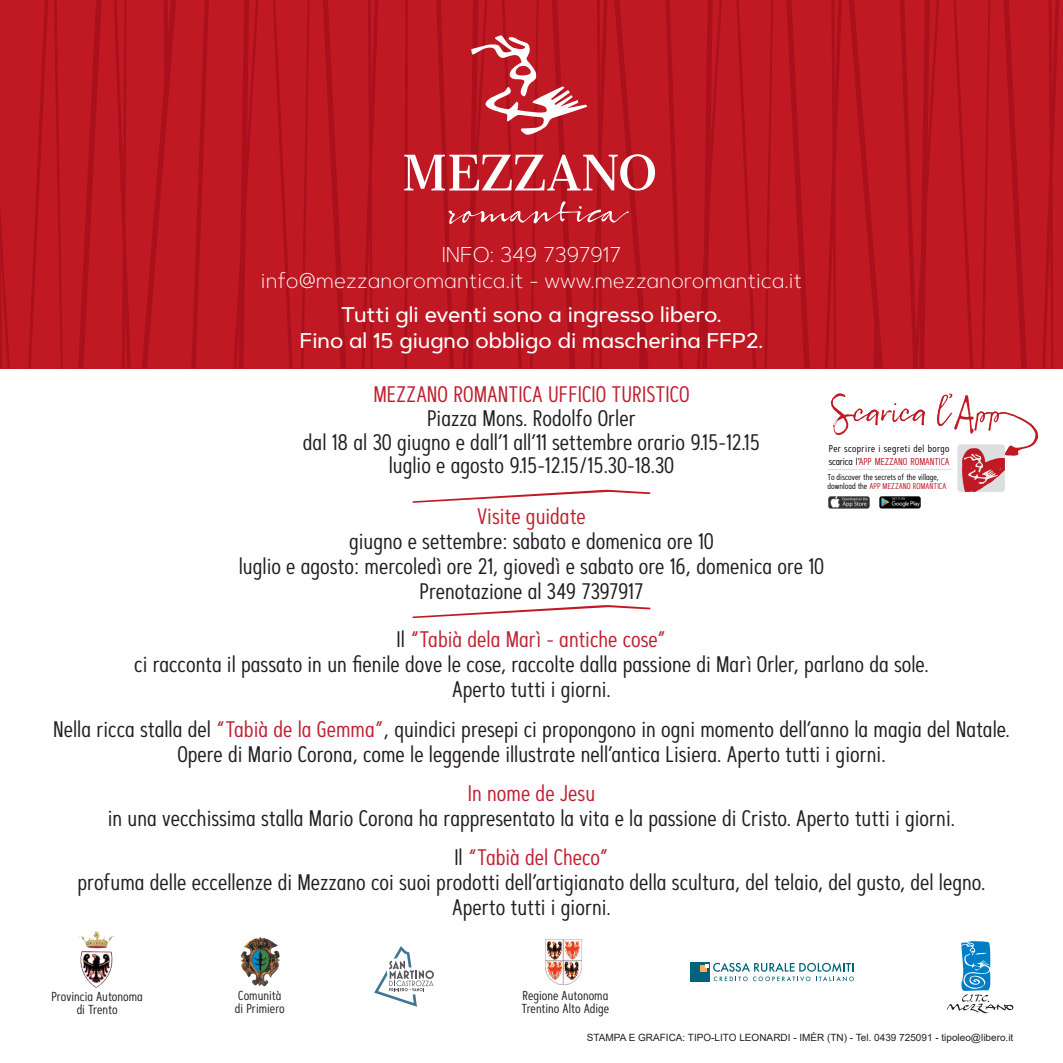
<style>
.page{position:relative;width:1063px;height:1063px;background:#fff}
.page>*{position:absolute;margin:0;border:0;box-sizing:border-box;transform-origin:0 0}
.t1{font:22.5px "Artegra Sans Condensed Alt";color:#231f20}
.t2{font:22.5px "Artegra Sans Condensed Alt";color:#c02131}
.t3{font:200 21.5px "Artegra Sans Alt";color:#fff}
.t4{font:500 21.25px "Artegra Sans Alt";color:#fff}
.t5{font:13px "Artegra Sans Condensed Alt";color:#231f20}
.t6{font:10px "Arial";color:#231f20}
.t7{font:10px "Artegra Sans Condensed Alt";letter-spacing:-.01em;color:#c01923}
.t8{font:10px "Artegra Sans Condensed Alt";letter-spacing:.04em;color:#000}
.t9{font:8.5px "Artegra Sans Condensed Alt";color:#000}
.t10{font:8.5px "Artegra Sans Condensed Alt";color:#c01923}
.s1{color:#000}
.s2{color:#231f20}
.s3{color:#c02131}
</style>
<div class="page">
<div style="left:0;top:0;width:1063px;height:369px;background:#c01923"></div>
<svg style="left:982px;top:0;width:8px;height:369px"></svg>
<svg style="left:54px;top:0;width:9px;height:369px"></svg>
<svg style="left:78px;top:0;width:24px;height:369px"></svg>
<svg style="left:114px;top:0;width:17px;height:369px"></svg>
<svg style="left:1003px;top:0;width:56px;height:369px"></svg>
<svg style="left:142px;top:0;width:34px;height:369px"></svg>
<svg style="left:953px;top:0;width:21px;height:369px"></svg>
<svg style="left:28px;top:0;width:20px;height:369px"></svg>
<svg style="left:191px;top:0;width:18px;height:369px"></svg>
<svg style="left:764px;top:0;width:9px;height:369px"></svg>
<svg style="left:786px;top:0;width:24px;height:369px"></svg>
<svg style="left:825px;top:0;width:17px;height:369px"></svg>
<svg style="left:849px;top:0;width:34px;height:369px"></svg>
<svg style="left:736px;top:0;width:20px;height:369px"></svg>
<svg style="left:697px;top:0;width:25px;height:369px"></svg>
<svg style="left:900px;top:0;width:39px;height:369px"></svg>
<svg style="left:665px;top:0;width:18px;height:369px"></svg>
<svg style="left:0;top:210px;width:10px;height:159px"></svg>
<svg style="left:301px;top:0;width:9px;height:369px"></svg>
<svg style="left:323px;top:0;width:23px;height:369px"></svg>
<svg style="left:361px;top:0;width:17px;height:369px"></svg>
<svg style="left:273px;top:0;width:20px;height:369px"></svg>
<svg style="left:233px;top:0;width:25px;height:369px"></svg>
<svg style="left:404px;top:0;width:251px;height:369px"></svg>
<svg style="left:413px;top:490px;width:237px;height:13px"></svg>
<svg style="left:413px;top:605px;width:237px;height:13px"></svg>
<img style="left:79px;top:931px;width:35px;height:57px">
<img style="left:240px;top:937px;width:40px;height:50px">
<svg style="left:374px;top:946px;width:60px;height:61px"></svg>
<img style="left:546px;top:940px;width:35px;height:45px">
<svg style="left:947px;top:941px;width:66px;height:72px"></svg>
<div style="left:691px;top:962px;width:19px;height:19px;background:#00627d"></div>
<div style="left:700px;top:966px;width:7px;height:6px;background:#fab05a"></div>
<svg style="left:705px;top:962px;width:149px;height:19px"></svg>
<img style="left:828px;top:496px;width:42px;height:13px">
<img style="left:879px;top:496px;width:42px;height:13px">
<svg style="left:831px;top:393px;width:207px;height:99px"></svg>
<hr style="left:828px;top:469px;width:125px;height:1px;background:#dddee0">
<p class="t3" style="left:442px;top:240px;width:181px">INFO: 349 7397917</p>
<p class="t3" style="left:261px;top:266px;width:543px">info@mezzanoromantica.it - www.mezzanoromantica.it</p>
<p class="t4" style="left:341px;top:300px;width:382px">Tutti gli eventi sono a ingresso libero.</p>
<p class="t4" style="left:300px;top:326px;width:465px">Fino al 15 giugno obbligo di mascherina FFP2.</p>
<p class="t2" style="left:373px;top:379px;width:318px">MEZZANO ROMANTICA UFFICIO TURISTICO</p>
<p class="t1" style="left:427px;top:402px;width:210px">Piazza Mons. Rodolfo Orler</p>
<p class="t1" style="left:303px;top:426px;width:459px">dal 18 al 30 giugno e dall’1 all’11 settembre orario 9.15-12.15</p>
<p class="t1" style="left:389px;top:450px;width:287px">luglio e agosto 9.15-12.15/15.30-18.30</p>
<p class="t8" style="left:829px;top:442px;width:122px">Per scoprire i segreti del borgo</p>
<p class="t7" style="left:829px;top:455px;width:122px"><span class="s1">scarica l’</span>APP MEZZANO ROMANTICA</p>
<p class="t9" style="left:828px;top:471px;width:113px">To discover the secrets of the village,</p>
<p class="t10" style="left:828px;top:480px;width:120px"><span class="s1">download the</span> APP MEZZANO ROMANTICA</p>
<p class="t2" style="left:477px;top:500px;width:110px">Visite guidate</p>
<p class="t1" style="left:349px;top:525px;width:366px">giugno e settembre: sabato e domenica ore 10</p>
<p class="t1" style="left:239px;top:550px;width:587px">luglio e agosto: mercoledì ore 21, giovedì e sabato ore 16, domenica ore 10</p>
<p class="t1" style="left:420px;top:575px;width:225px">Prenotazione al 349 7397917</p>
<p class="t2" style="left:397px;top:624px;width:271px"><span class="s2">Il</span> “Tabià dela Marì - antiche cose”</p>
<p class="t1" style="left:134px;top:649px;width:796px">ci racconta il passato in un fienile dove le cose, raccolte dalla passione di Marì Orler, parlano da sole.</p>
<p class="t1" style="left:452px;top:674px;width:160px">Aperto tutti i giorni.</p>
<p class="t1" style="left:53px;top:713px;width:958px">Nella ricca stalla del <span class="s3">“Tabià de la Gemma”</span>, quindici presepi ci propongono in ogni momento dell’anno la magia del Natale.</p>
<p class="t1" style="left:177px;top:738px;width:710px">Opere di Mario Corona, come le leggende illustrate nell’antica Lisiera. Aperto tutti i giorni.</p>
<p class="t2" style="left:468px;top:777px;width:129px">In nome de Jesu</p>
<p class="t1" style="left:108px;top:802px;width:849px">in una vecchissima stalla Mario Corona ha rappresentato la vita e la passione di Cristo. Aperto tutti i giorni.</p>
<p class="t2" style="left:454px;top:841px;width:156px"><span class="s2">Il</span> “Tabià del Checo”</p>
<p class="t1" style="left:78px;top:866px;width:909px">profuma delle eccellenze di Mezzano coi suoi prodotti dell’artigianato della scultura, del telaio, del gusto, del legno.</p>
<p class="t1" style="left:452px;top:891px;width:160px">Aperto tutti i giorni.</p>
<p class="t5" style="left:51px;top:987px;width:93px">Provincia Autonoma</p>
<p class="t5" style="left:77px;top:1000px;width:42px">di Trento</p>
<p class="t5" style="left:238px;top:987px;width:45px">Comunità</p>
<p class="t5" style="left:235px;top:1000px;width:51px">di Primiero</p>
<p class="t5" style="left:523px;top:986px;width:87px">Regione Autonoma</p>
<p class="t5" style="left:522px;top:999px;width:89px">Trentino Alto Adige</p>
<p class="t6" style="left:587px;top:1031px;width:428px">STAMPA E GRAFICA: TIPO-LITO LEONARDI - IMÈR (TN) - Tel. 0439 725091 - tipoleo@libero.it</p>
</div>
